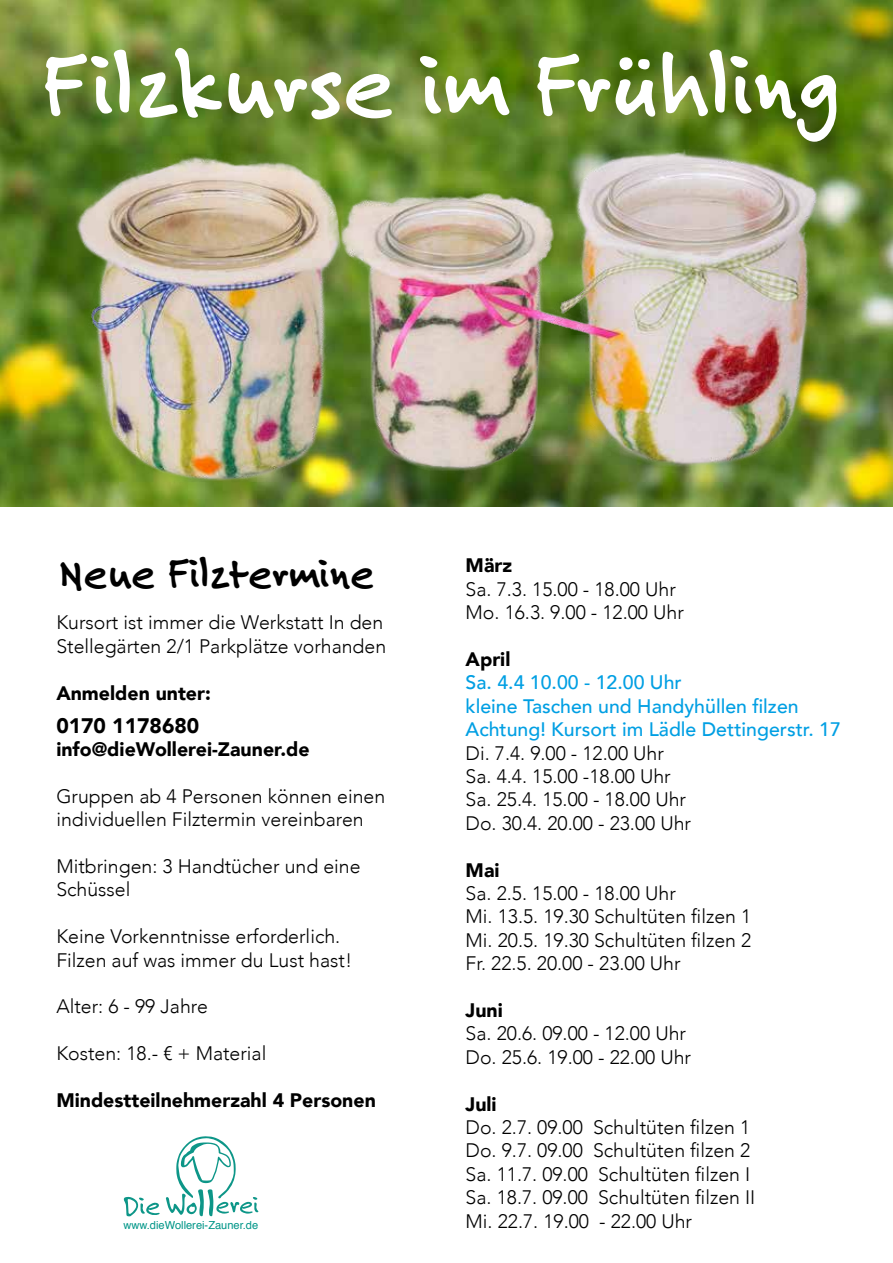
<style>
.page{position:relative;width:893px;height:1263px;background:#fff}
.page>*{position:absolute;margin:0;border:0;box-sizing:border-box;transform-origin:0 0}
.t1{font:700 96px "Felt Tip Roman";color:#fff}
.t2{font:700 45px "Felt Tip Roman";color:#000}
.t3{font:900 21px "Avenir";color:#000}
.t4{font:300 19.5px/23.4px "Avenir";color:#000}
.t5{font:900 19.5px "Avenir";color:#000}
.t6{font:500 19.5px/23.4px "Avenir";color:#009fe3}
.t7{font:11.1px "Helvetica";color:#009688}
</style>
<div class="page">
<img style="left:0;top:0;width:893px;height:507px">
<svg style="left:124px;top:1136px;width:134px;height:80px"></svg>
<img style="left:72px;top:139px;width:749px;height:363px">
<h1 class="t1" style="left:43px;top:22px;width:801px">Filzkurse im Frühling</h1>
<h2 class="t2" style="left:60px;top:544px;width:317px">Neue Filztermine</h2>
<p class="t4" style="left:56px;top:611px;width:331px">Kursort ist immer die Werkstatt In den<br>Stellegärten 2/1 Parkplätze vorhanden</p>
<p class="t5" style="left:56px;top:676px;width:156px">Anmelden unter:</p>
<p class="t3" style="left:56px;top:707px;width:144px">0170 1178680</p>
<p class="t5" style="left:56px;top:732px;width:255px">info@dieWollerei-Zauner.de</p>
<p class="t4" style="left:56px;top:784px;width:330px">Gruppen ab 4 Personen können einen individuellen Filztermin vereinbaren</p>
<p class="t4" style="left:56px;top:855px;width:306px">Mitbringen: 3 Handtücher und eine<br>Schüssel</p>
<p class="t4" style="left:56px;top:925px;width:297px">Keine Vorkenntnisse erforderlich.<br>Filzen auf was immer du Lust hast!</p>
<p class="t4" style="left:56px;top:995px;width:153px">Alter: 6 - 99 Jahre</p>
<p class="t4" style="left:56px;top:1042px;width:212px">Kosten: 18.- € + Material</p>
<p class="t5" style="left:56px;top:1083px;width:321px">Mindestteilnehmerzahl 4 Personen</p>
<p class="t7" style="left:123px;top:1217px;width:136px">www.dieWollerei-Zauner.de</p>
<p class="t5" style="left:466px;top:549px;width:48px">März</p>
<p class="t4" style="left:466px;top:577px;width:220px">Sa. 7.3. 15.00 - 18.00 Uhr<br>Mo. 16.3. 9.00 - 12.00 Uhr</p>
<p class="t5" style="left:466px;top:642px;width:46px">April</p>
<p class="t6" style="left:466px;top:670px;width:377px">Sa. 4.4 10.00 - 12.00 Uhr<br>kleine Taschen und Handyhüllen filzen<br>Achtung! Kursort im Lädle Dettingerstr. 17</p>
<p class="t4" style="left:466px;top:741px;width:227px">Di. 7.4. 9.00 - 12.00 Uhr<br>Sa. 4.4. 15.00 -18.00 Uhr<br>Sa. 25.4. 15.00 - 18.00 Uhr<br>Do. 30.4. 20.00 - 23.00 Uhr</p>
<p class="t5" style="left:466px;top:853px;width:35px">Mai</p>
<p class="t4" style="left:466px;top:881px;width:287px">Sa. 2.5. 15.00 - 18.00 Uhr<br>Mi. 13.5. 19.30 Schultüten filzen 1<br>Mi. 20.5. 19.30 Schultüten filzen 2<br>Fr. 22.5. 20.00 - 23.00 Uhr</p>
<p class="t5" style="left:466px;top:993px;width:39px">Juni</p>
<p class="t4" style="left:466px;top:1022px;width:227px">Sa. 20.6. 09.00 - 12.00 Uhr<br>Do. 25.6. 19.00 - 22.00 Uhr</p>
<p class="t5" style="left:466px;top:1087px;width:33px">Juli</p>
<p class="t4" style="left:466px;top:1115px;width:291px">Do. 2.7. 09.00 Schultüten filzen 1<br>Do. 9.7. 09.00 Schultüten filzen 2<br>Sa. 11.7. 09.00 Schultüten filzen I Sa. 18.7. 09.00 Schultüten filzen II Mi. 22.7. 19.00 - 22.00 Uhr</p>
</div>
